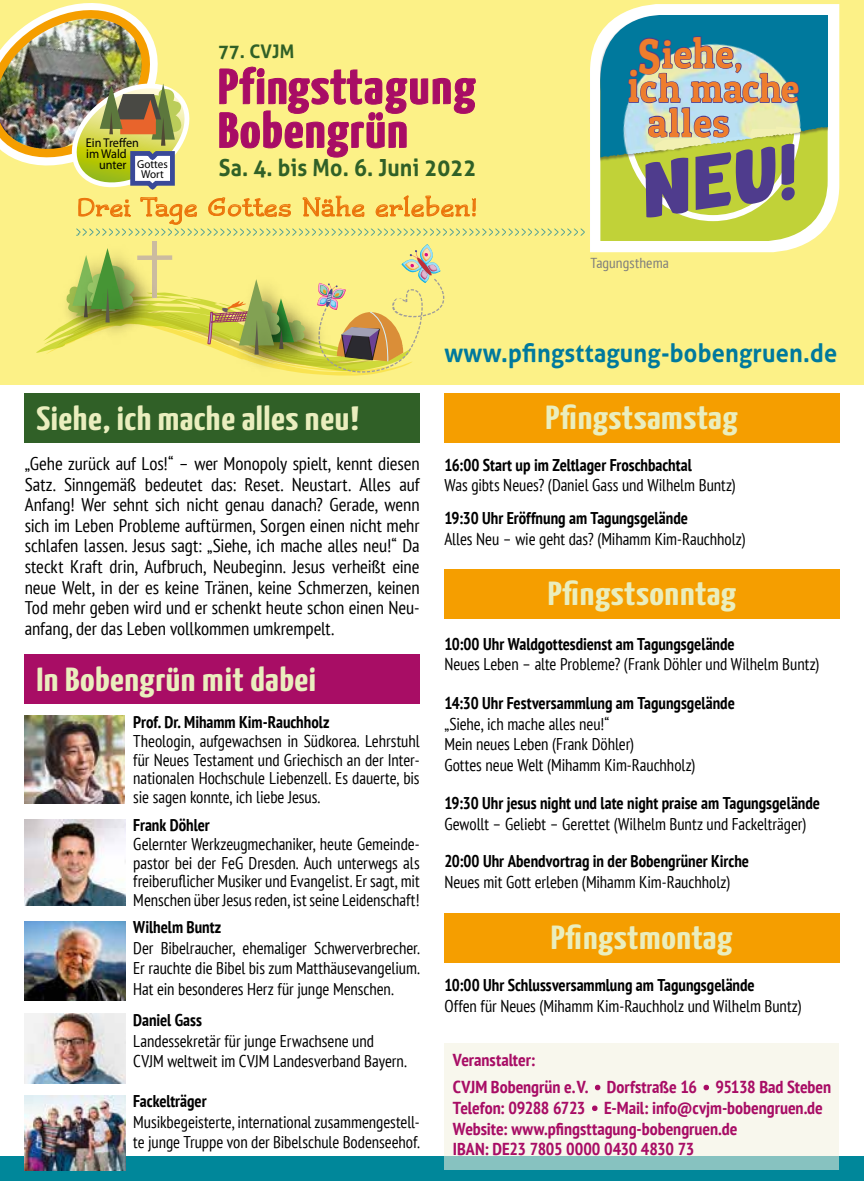
<style>
.page{position:relative;width:864px;height:1181px;background:#fff}
.page>*{position:absolute;margin:0;border:0;box-sizing:border-box;transform-origin:0 0}
.t1{font:700 49.52px/43.8px "Yanone Kaffeesatz";letter-spacing:.02em;color:#a80d65;scale:1.16 1}
.t2{font:39.73px "Patua One";letter-spacing:.025em;color:#ee7d2d;scale:.95 1}
.t3{font:700 33.43px "Yanone Kaffeesatz";letter-spacing:.01em;color:#eaeebe;scale:1.21 1}
.t4{font:700 31.85px "Czaristite";letter-spacing:.015em;color:#eb740a;scale:1.09 1}
.t5{font:700 25.55px "Aller";letter-spacing:.01em;color:#00799d;scale:.91 1}
.t6{font:700 23.62px "Aller";letter-spacing:.01em;color:#306027;scale:.9 1}
.t7{font:700 18.72px "Aller";letter-spacing:.01em;color:#306027;scale:.95 1}
.t8{font:condensed 18.38px/20.7px "PT Sans";letter-spacing:-.005em;color:#000;text-align:justify}
.t9{font:700 condensed 17.32px/20.8px "PT Sans";color:#a80d65;scale:1.04 1}
.t10{font:condensed 16.97px/18.7px "PT Sans";letter-spacing:-.005em;color:#000;text-align:justify}
.t11{font:700 condensed 16.97px "PT Sans";color:#000}
.t12{font:15.22px "Minion Pro";color:#00799d;scale:.57 1}
.t13{font:condensed 14.35px "PT Sans";letter-spacing:.005em;color:#7e7e7d;scale:1.07 1}
.t14{font:12.78px "Myriad Pro";color:#000;scale:.95 1}
.t15{font:11.55px/9.8px "Myriad Pro";color:#000;text-align:center;scale:.96 1}
.s1{font-size:50.57px}
.s2{font-size:38.5px}
.s3{font-size:42.88px}
.s4{font-size:30.97px}
.s5{font-size:44.8px}
</style>
<div class="page">
<div style="left:0;top:1156px;width:863px;height:25px;background:#00879a"></div>
<svg style="left:444px;top:1043px;width:394px;height:127px;background:#ebf1e8"></svg>
<div style="left:0;top:0;width:863px;height:384px;background:#fcf187"></div>
<svg style="left:590px;top:4px;width:248px;height:248px;background:#fbfbeb"></svg>
<svg style="left:600px;top:224px;width:227px;height:17px;background:#c9d74f"></svg>
<svg style="left:600px;top:15px;width:227px;height:209px;background:#7ca492"></svg>
<img style="left:0;top:3px;width:197px;height:222px">
<svg style="left:208px;top:197px;width:83px;height:20px"></svg>
<svg style="left:302px;top:195px;width:63px;height:22px"></svg>
<svg style="left:375px;top:195px;width:101px;height:22px"></svg>
<div style="left:152px;top:241px;width:5px;height:56px;background:#cbbba0"></div>
<svg style="left:36px;top:244px;width:408px;height:132px"></svg>
<div style="left:24px;top:654px;width:395px;height:50px;background:#a80d65"></div>
<div style="left:24px;top:393px;width:395px;height:49px;background:#306027"></div>
<div style="left:444px;top:393px;width:394px;height:49px;background:#f59e00"></div>
<div style="left:444px;top:569px;width:395px;height:50px;background:#f59e00"></div>
<div style="left:444px;top:913px;width:394px;height:49px;background:#f59e00"></div>
<img style="left:25px;top:1013px;width:100px;height:71px">
<img style="left:25px;top:1096px;width:101px;height:74px">
<svg style="left:592px;top:1082px;width:10px;height:10px"></svg>
<svg style="left:700px;top:1082px;width:11px;height:10px"></svg>
<svg style="left:589px;top:1103px;width:10px;height:10px"></svg>
<img style="left:25px;top:819px;width:100px;height:87px">
<img style="left:24px;top:921px;width:101px;height:79px">
<img style="left:24px;top:716px;width:101px;height:87px">
<svg style="left:219px;top:66px;width:257px;height:92px"></svg>
<div style="left:257px;top:68px;width:7px;height:9px;background:#a80d65;border-radius:50%"></div>
<p class="t7" style="left:218px;top:40px;width:82px">77. CVJM</p>
<h1 class="t1" style="left:218px;top:65px;width:223px">Pfingsttagung<br>Bobengrün</h1>
<p class="t14" style="left:86px;top:136px;width:57px">Ein Treffen</p>
<p class="t14" style="left:86px;top:147px;width:44px">im Wald</p>
<p class="t14" style="left:99px;top:158px;width:30px">unter</p>
<h3 class="t4" style="left:76px;top:192px;width:369px">Drei Tage Gottes Nähe erleben!</h3>
<h3 class="t6" style="left:219px;top:153px;width:287px">Sa. 4. bis Mo. 6. Juni 2022</h3>
<p class="t15" style="left:137px;top:160px;width:33px">Gottes<br>Wort</p>
<p class="t12" style="left:76px;top:222px;width:894px">&gt;&gt;&gt;&gt;&gt;&gt;&gt;&gt;&gt;&gt;&gt;&gt;&gt;&gt;&gt;&gt;&gt;&gt;&gt;&gt;&gt;&gt;&gt;&gt;&gt;&gt;&gt;&gt;&gt;&gt;&gt;&gt;&gt;&gt;&gt;&gt;&gt;&gt;&gt;&gt;&gt;&gt;&gt;&gt;&gt;&gt;&gt;&gt;&gt;&gt;&gt;&gt;&gt;&gt;&gt;&gt;&gt;&gt;&gt;&gt;&gt;&gt;&gt;&gt;&gt;&gt;&gt;&gt;&gt;&gt;&gt;&gt;&gt;&gt;&gt;&gt;&gt;&gt;</p>
<h2 class="t2" style="left:638px;top:29px;width:111px"><span class="s1">S</span><span class="s2">i</span>e<span class="s3">h</span>e<span class="s4">,</span></h2>
<h2 class="t2" style="left:627px;top:64px;width:182px"><span class="s5">i</span>ch mache</h2>
<h2 class="t2" style="left:647px;top:98px;width:87px">alles</h2>
<p class="t13" style="left:590px;top:253px;width:75px">Tagungsthema</p>
<h3 class="t3" style="left:37px;top:397px;width:268px">Siehe, ich mache alles neu!</h3>
<p class="t8" style="left:25px;top:453px;width:396px">„Gehe zurück auf Los!“ – wer Monopoly spielt, kennt diesen Satz. Sinngemäß bedeutet das: Reset. Neustart. Alles auf Anfang! Wer sehnt sich nicht genau danach? Gerade, wenn sich im Leben Probleme auftürmen, Sorgen einen nicht mehr schlafen lassen. Jesus sagt: „Siehe, ich mache alles neu!“ Da steckt Kraft drin, Aufbruch, Neubeginn. Jesus verheißt eine neue Welt, in der es keine Tränen, keine Schmerzen, keinen Tod mehr geben wird und er schenkt heute schon einen Neu&shy;anfang, der das Leben vollkommen umkrempelt.</p>
<h3 class="t3" style="left:37px;top:659px;width:232px">In Bobengrün mit dabei</h3>
<p class="t11" style="left:133px;top:711px;width:198px">Prof. Dr. Mihamm Kim-Rauchholz</p>
<p class="t10" style="left:133px;top:731px;width:288px">Theologin, aufgewachsen in Südkorea. Lehrstuhl für Neues Testament und Griechisch an der Inter&shy;nationalen Hochschule Liebenzell. Es dauerte, bis sie sagen konnte, ich liebe Jesus.</p>
<p class="t11" style="left:133px;top:813px;width:78px">Frank Döhler</p>
<p class="t10" style="left:133px;top:834px;width:288px">Gelernter Werkzeugmechaniker, heute Gemeinde&shy;pastor bei der FeG Dresden. Auch unterwegs als freiberuflicher Musiker und Evangelist. Er sagt, mit Menschen über Jesus reden, ist seine Leidenschaft!</p>
<p class="t11" style="left:133px;top:916px;width:89px">Wilhelm Buntz</p>
<p class="t10" style="left:133px;top:937px;width:288px;line-height:20.5px">Der Bibelraucher, ehemaliger Schwerverbrecher.<br>Er rauchte die Bibel bis zum Matthäusevangelium.<br>Hat ein besonderes Herz für junge Menschen.</p>
<p class="t11" style="left:133px;top:1009px;width:70px">Daniel Gass</p>
<p class="t10" style="left:133px;top:1030px;width:275px;line-height:20.5px">Landessekretär für junge Erwachsene und<br>CVJM weltweit im CVJM Landesverband Bayern.</p>
<p class="t11" style="left:133px;top:1090px;width:75px">Fackelträger</p>
<p class="t10" style="left:133px;top:1111px;width:288px;line-height:20.5px">Musikbegeisterte, international zusammengestell&shy;te junge Truppe von der Bibelschule Bodenseehof.</p>
<h3 class="t5" style="left:444px;top:337px;width:433px">www.pfingsttagung-bobengruen.de</h3>
<h3 class="t3" style="left:545px;top:396px;width:160px">Pfingstsamstag</h3>
<p class="t11" style="left:444px;top:454px;width:249px">16:00 Start up im Zeltlager Froschbachtal</p>
<p class="t10" style="left:444px;top:476px;width:293px">Was gibts Neues? (Daniel Gass und Wilhelm Buntz)</p>
<p class="t11" style="left:444px;top:507px;width:245px">19:30 Uhr Eröffnung am Tagungsgelände</p>
<p class="t10" style="left:444px;top:529px;width:303px">Alles Neu – wie geht das? (Mihamm Kim-Rauchholz)</p>
<h3 class="t3" style="left:547px;top:573px;width:157px">Pfingstsonntag</h3>
<p class="t11" style="left:444px;top:633px;width:292px">10:00 Uhr Waldgottesdienst am Tagungsgelände</p>
<p class="t10" style="left:444px;top:654px;width:376px">Neues Leben – alte Probleme? (Frank Döhler und Wilhelm Buntz)</p>
<p class="t11" style="left:444px;top:692px;width:292px">14:30 Uhr Festversammlung am Tagungsgelände</p>
<p class="t10" style="left:444px;top:713px;width:252px;line-height:20.5px;text-align:left">„Siehe, ich mache alles neu!“<br>Mein neues Leben (Frank Döhler)<br>Gottes neue Welt (Mihamm Kim-Rauchholz)</p>
<p class="t11" style="left:444px;top:792px;width:377px">19:30 Uhr jesus night und late night praise am Tagungsgelände</p>
<p class="t10" style="left:444px;top:814px;width:363px">Gewollt – Geliebt – Gerettet (Wilhelm Buntz und Fackelträger)</p>
<p class="t11" style="left:444px;top:850px;width:306px">20:00 Uhr Abendvortrag in der Bobengrüner Kirche</p>
<p class="t10" style="left:444px;top:872px;width:287px">Neues mit Gott erleben (Mihamm Kim-Rauchholz)</p>
<h3 class="t3" style="left:550px;top:917px;width:152px">Pfingstmontag</h3>
<p class="t11" style="left:444px;top:974px;width:312px">10:00 Uhr Schlussversammlung am Tagungsgelände</p>
<p class="t10" style="left:444px;top:996px;width:358px">Offen für Neues (Mihamm Kim-Rauchholz und Wilhelm Buntz)</p>
<p class="t9" style="left:453px;top:1046px;width:365px;line-height:26.4px">Veranstalter:<br>CVJM Bobengrün e.V. · Dorfstraße 16 · 95138 Bad Steben</p>
<p class="t9" style="left:453px;top:1097px;width:357px">Telefon: 09288 6723 · E-Mail: info@cvjm-bobengruen.de<br>Website: www.pfingsttagung-bobengruen.de<br>IBAN: DE23 7805 0000 0430 4830 73</p>
</div>
